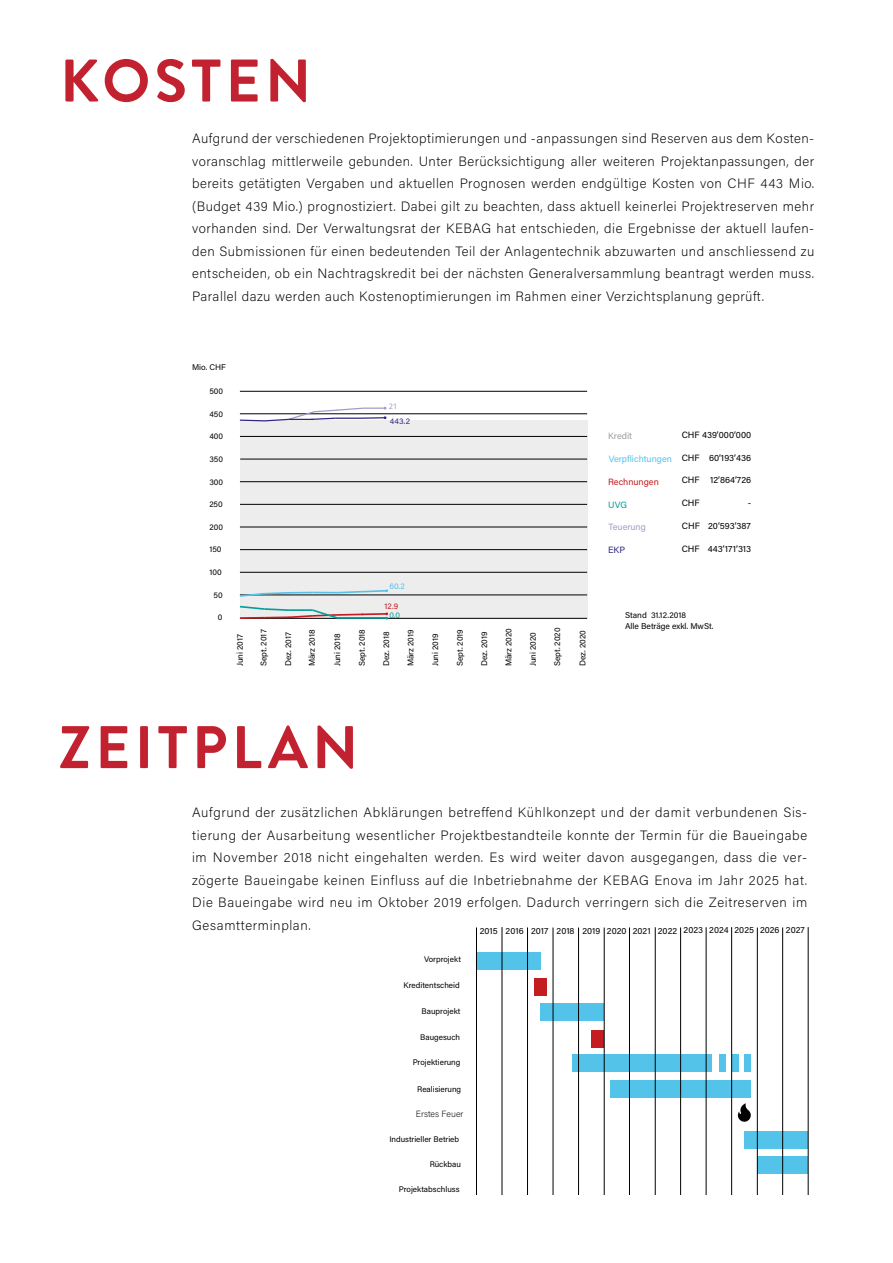
<style>
.page{position:relative;width:893px;height:1263px;background:#fff}
.page>*{position:absolute;margin:0;border:0;box-sizing:border-box;transform-origin:0 0}
.t1{font:700 60px "Brandon Grotesque";letter-spacing:.07em;color:#c22230}
.t2{font:200 13.5px/22.5px "Acumin Pro";letter-spacing:.04em;color:#000;text-align:justify}
.t3{font:9.15px "Acumin Pro";letter-spacing:.005em;color:#000}
.t4{font:9.15px "Acumin Pro";color:#54c3e9}
.t5{font:9.15px "Acumin Pro";color:#c31c21}
.t6{font:9.15px "Acumin Pro";color:#a599ca}
.t7{font:9.15px "Acumin Pro";letter-spacing:.005em;color:#9d9d9c}
.t8{font:9.15px "Acumin Pro";color:#00a19a}
.t9{font:9.15px "Acumin Pro";color:#312783}
.t10{font:9px "Acumin Pro";letter-spacing:.005em;color:#000}
.t11{font:200 9px "Acumin Pro";color:#000}
.t12{font:8.4px/10.5px "Acumin Pro";color:#000}
.t13{font:8.25px "Acumin Pro";color:#000}
.t14{font:8.25px "Acumin Pro";color:#312783}
.t15{font:8.25px "Acumin Pro";color:#c31c21}
.t16{font:8.25px "Acumin Pro";color:#54c3e9}
.t17{font:8.25px "Acumin Pro";color:#00a19a}
.t18{font:8.25px "Myriad Pro";color:#a599ca}
.t19{font:8.1px "Acumin Pro";color:#000}
</style>
<div class="page">
<div style="left:240px;top:420px;width:347px;height:199px;background:#ededed"></div>
<hr style="left:240px;top:391px;width:347px;height:1px;background:#000">
<hr style="left:240px;top:413px;width:347px;height:1px;background:#000">
<hr style="left:240px;top:436px;width:347px;height:1px;background:#000">
<hr style="left:240px;top:459px;width:347px;height:1px;background:#000">
<hr style="left:240px;top:481px;width:347px;height:1px;background:#000">
<hr style="left:240px;top:504px;width:347px;height:1px;background:#000">
<hr style="left:240px;top:527px;width:347px;height:1px;background:#000">
<hr style="left:240px;top:549px;width:347px;height:1px;background:#000">
<hr style="left:240px;top:572px;width:347px;height:1px;background:#000">
<hr style="left:240px;top:595px;width:347px;height:1px;background:#000">
<hr style="left:240px;top:618px;width:347px;height:1px;background:#000">
<hr style="left:361px;top:417px;width:24px;height:2px;background:#312783">
<svg style="left:239px;top:605px;width:149px;height:15px"></svg>
<svg style="left:239px;top:592px;width:51px;height:5px"></svg>
<hr style="left:288px;top:592px;width:25px;height:2px;background:#54c3e9">
<svg style="left:313px;top:589px;width:75px;height:5px"></svg>
<hr style="left:363px;top:407px;width:22px;height:2px;background:#a599ca">
<svg style="left:239px;top:407px;width:126px;height:15px"></svg>
<div style="left:477px;top:952px;width:50px;height:17px;background:#54c3e9"></div>
<div style="left:540px;top:1003px;width:64px;height:18px;background:#54c3e9"></div>
<div style="left:572px;top:1054px;width:140px;height:18px;background:#54c3e9"></div>
<div style="left:611px;top:1080px;width:140px;height:17px;background:#54c3e9"></div>
<div style="left:744px;top:1131px;width:64px;height:17px;background:#54c3e9"></div>
<div style="left:757px;top:1156px;width:51px;height:18px;background:#54c3e9"></div>
<div style="left:528px;top:952px;width:12px;height:17px;background:#54c3e9"></div>
<div style="left:591px;top:1030px;width:13px;height:17px;background:#c31c21"></div>
<div style="left:534px;top:979px;width:13px;height:17px;background:#c31c21"></div>
<div style="left:719px;top:1054px;width:6px;height:18px;background:#54c3e9"></div>
<div style="left:732px;top:1054px;width:6px;height:18px;background:#54c3e9"></div>
<div style="left:744px;top:1054px;width:7px;height:18px;background:#54c3e9"></div>
<svg style="left:732px;top:1102px;width:25px;height:24px"></svg>
<hr style="left:731px;top:927px;width:1px;height:267px;background:#000">
<hr style="left:502px;top:927px;width:1px;height:267px;background:#000">
<hr style="left:527px;top:927px;width:1px;height:267px;background:#000">
<hr style="left:553px;top:927px;width:1px;height:267px;background:#000">
<hr style="left:578px;top:927px;width:1px;height:267px;background:#000">
<hr style="left:604px;top:927px;width:1px;height:267px;background:#000">
<hr style="left:629px;top:927px;width:1px;height:267px;background:#000">
<hr style="left:655px;top:927px;width:1px;height:267px;background:#000">
<hr style="left:680px;top:927px;width:1px;height:267px;background:#000">
<hr style="left:706px;top:927px;width:1px;height:267px;background:#000">
<hr style="left:476px;top:927px;width:1px;height:267px;background:#000">
<hr style="left:757px;top:927px;width:1px;height:267px;background:#000">
<hr style="left:808px;top:927px;width:1px;height:267px;background:#000">
<hr style="left:782px;top:927px;width:1px;height:267px;background:#000">
<h1 class="t1" style="left:60px;top:39px;width:253px">KOSTEN</h1>
<p class="t2" style="left:192px;top:127px;width:624px">Aufgrund der verschiedenen Projektoptimierungen und -anpassungen sind Reserven aus dem Kosten&shy;voranschlag mittlerweile gebunden. Unter Berücksichtigung aller weiteren Projektanpassungen, der bereits getätigten Vergaben und aktuellen Prognosen werden endgültige Kosten von CHF 443 Mio. (Budget 439 Mio.) prognostiziert. Dabei gilt zu beachten, dass aktuell keinerlei Projektreserven mehr vorhanden sind. Der Verwaltungsrat der KEBAG hat entschieden, die Ergebnisse der aktuell laufen&shy;den Submissionen für einen bedeutenden Teil der Anlagentechnik abzuwarten und anschliessend zu entscheiden, ob ein Nachtragskredit bei der nächsten Generalversammlung beantragt werden muss.<br>Parallel dazu werden auch Kostenoptimierungen im Rahmen einer Verzichtsplanung geprüft.</p>
<p class="t13" style="left:192px;top:362px;width:35px">Mio. CHF</p>
<p class="t13" style="left:209px;top:385px;width:15px">500</p>
<p class="t13" style="left:209px;top:408px;width:15px">450</p>
<p class="t13" style="left:209px;top:431px;width:15px">400</p>
<p class="t13" style="left:209px;top:453px;width:15px">350</p>
<p class="t13" style="left:209px;top:476px;width:15px">300</p>
<p class="t13" style="left:209px;top:499px;width:15px">250</p>
<p class="t13" style="left:209px;top:521px;width:15px">200</p>
<p class="t13" style="left:209px;top:544px;width:14px">150</p>
<p class="t13" style="left:209px;top:566px;width:14px">100</p>
<p class="t13" style="left:214px;top:589px;width:11px">50</p>
<p class="t13" style="left:218px;top:612px;width:6px">0</p>
<p class="t18" style="left:389px;top:401px;width:10px">21</p>
<p class="t14" style="left:390px;top:415px;width:22px">443.2</p>
<p class="t16" style="left:390px;top:580px;width:17px">60.2</p>
<p class="t15" style="left:384px;top:601px;width:15px">12.9</p>
<p class="t17" style="left:389px;top:609px;width:12px">0.0</p>
<p class="t13" style="left:234px;top:666px;width:34px;rotate:-90deg">Juni 2017</p>
<p class="t13" style="left:258px;top:666px;width:38px;rotate:-90deg">Sept. 2017</p>
<p class="t13" style="left:283px;top:666px;width:36px;rotate:-90deg">Dez. 2017</p>
<p class="t13" style="left:306px;top:666px;width:38px;rotate:-90deg">März 2018</p>
<p class="t13" style="left:332px;top:666px;width:34px;rotate:-90deg">Juni 2018</p>
<p class="t13" style="left:356px;top:666px;width:39px;rotate:-90deg">Sept. 2018</p>
<p class="t13" style="left:381px;top:666px;width:36px;rotate:-90deg">Dez. 2018</p>
<p class="t13" style="left:405px;top:666px;width:38px;rotate:-90deg">März 2019</p>
<p class="t13" style="left:430px;top:666px;width:34px;rotate:-90deg">Juni 2019</p>
<p class="t13" style="left:454px;top:666px;width:39px;rotate:-90deg">Sept. 2019</p>
<p class="t13" style="left:478px;top:666px;width:36px;rotate:-90deg">Dez. 2019</p>
<p class="t13" style="left:503px;top:666px;width:40px;rotate:-90deg">März 2020</p>
<p class="t13" style="left:527px;top:666px;width:36px;rotate:-90deg">Juni 2020</p>
<p class="t13" style="left:552px;top:666px;width:40px;rotate:-90deg">Sept. 2020</p>
<p class="t13" style="left:577px;top:666px;width:38px;rotate:-90deg">Dez. 2020</p>
<p class="t7" style="left:608px;top:430px;width:26px">Kredit</p>
<p class="t4" style="left:609px;top:453px;width:65px">Verpflichtungen</p>
<p class="t5" style="left:608px;top:475px;width:52px">Rechnungen</p>
<p class="t8" style="left:608px;top:499px;width:21px">UVG</p>
<p class="t6" style="left:609px;top:520px;width:39px">Teuerung</p>
<p class="t9" style="left:608px;top:543px;width:19px">EKP</p>
<p class="t3" style="left:682px;top:429px;width:71px">CHF 439’000’000</p>
<p class="t3" style="left:682px;top:451px;width:71px">CHF 60’193’436</p>
<p class="t3" style="left:682px;top:474px;width:71px">CHF 12’864’726</p>
<p class="t3" style="left:682px;top:496px;width:20px">CHF</p>
<p class="t3" style="left:748px;top:496px;width:5px">-</p>
<p class="t3" style="left:682px;top:519px;width:71px">CHF 20’593’387</p>
<p class="t3" style="left:682px;top:542px;width:71px">CHF 443’171’313</p>
<p class="t12" style="left:625px;top:610px;width:90px">Stand 31.12.2018<br>Alle Beträge exkl. MwSt.</p>
<h1 class="t1" style="left:59px;top:705px;width:301px">ZEITPLAN</h1>
<p class="t2" style="left:192px;top:800px;width:617px">Aufgrund der zusätzlichen Abklärungen betreffend Kühlkonzept und der damit verbundenen Sis&shy;tierung der Ausarbeitung wesentlicher Projektbestandteile konnte der Termin für die Baueingabe im November 2018 nicht eingehalten werden. Es wird weiter davon ausgegangen, dass die ver&shy;zögerte Baueingabe keinen Einfluss auf die Inbetriebnahme der KEBAG Enova im Jahr 2025 hat.<br>Die Baueingabe wird neu im Oktober 2019 erfolgen. Dadurch verringern sich die Zeitreserven im Gesamtterminplan.</p>
<p class="t19" style="left:424px;top:954px;width:38px">Vorprojekt</p>
<p class="t19" style="left:404px;top:979px;width:58px">Kreditentscheid</p>
<p class="t19" style="left:422px;top:1005px;width:40px">Bauprojekt</p>
<p class="t19" style="left:420px;top:1032px;width:41px">Baugesuch</p>
<p class="t19" style="left:413px;top:1056px;width:49px">Projektierung</p>
<p class="t10" style="left:480px;top:924px;width:327px">2015 2016 2017 2018 2019 2020 2021 2022 2023 2024 2025 2026 2027</p>
<p class="t19" style="left:417px;top:1083px;width:45px">Realisierung</p>
<p class="t11" style="left:416px;top:1107px;width:49px">Erstes Feuer</p>
<p class="t19" style="left:389px;top:1133px;width:71px">Industrieller Betrieb</p>
<p class="t19" style="left:430px;top:1158px;width:33px">Rückbau</p>
<p class="t19" style="left:399px;top:1184px;width:62px">Projektabschluss</p>
</div>
